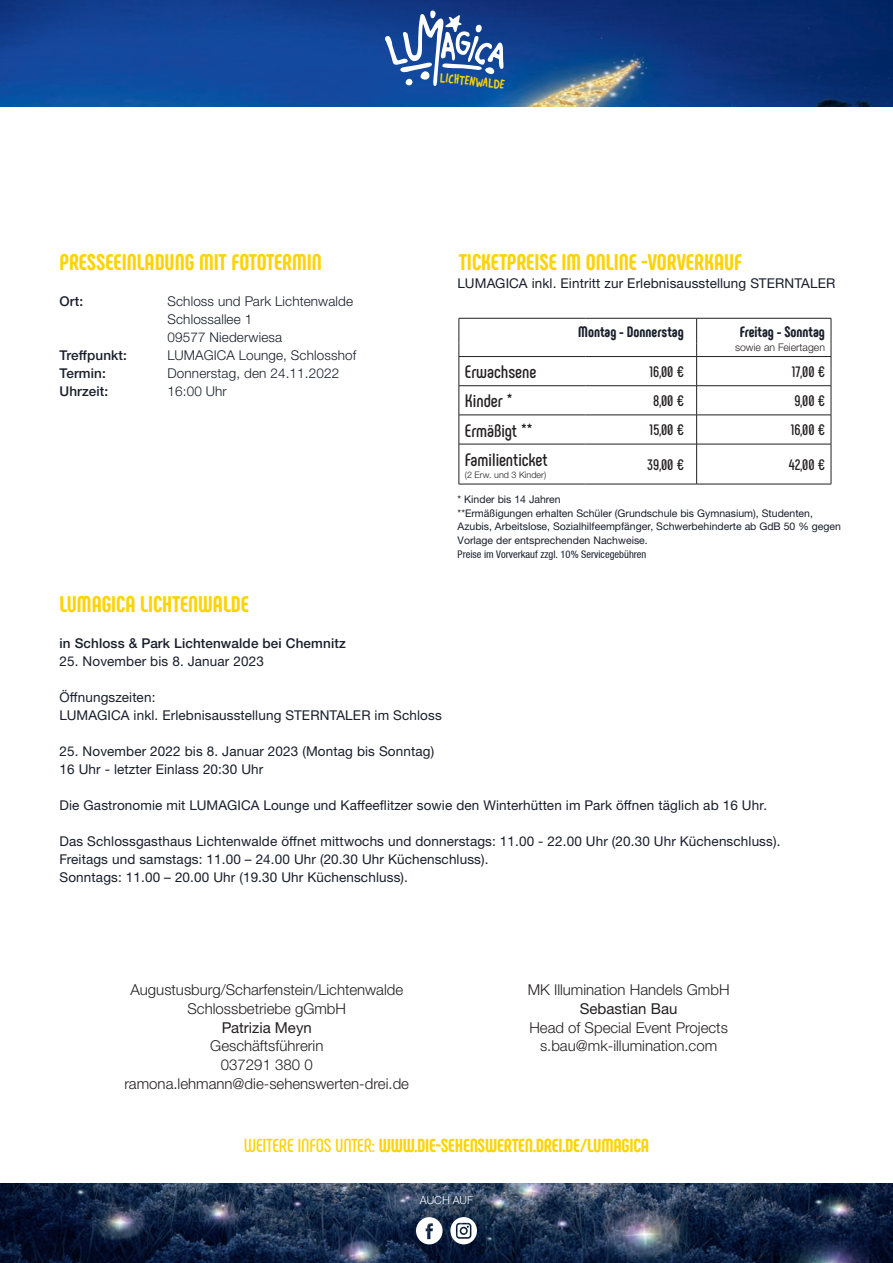
<style>
.page{position:relative;width:893px;height:1263px;background:#fff}
.page>*{position:absolute;margin:0;border:0;box-sizing:border-box;transform-origin:0 0}
.t1{font:800 22.5px "Phenomena";color:#fed304}
.t2{font:800 18.75px "Phenomena";letter-spacing:-.01em;color:#fed304}
.t3{font:700 18px "Phenomena";color:#231f20}
.t4{font:300 15px/18.8px "Helvetica Neue LTW1 G";color:#231f20;text-align:center}
.t5{font:700 15px "Phenomena";color:#231f20}
.t6{font:800 15px "Phenomena";color:#181e2b}
.t7{font:15px "Helvetica Neue LTW1 G";color:#231f20}
.t8{font:13.5px "Helvetica Neue LTW1 G";letter-spacing:.01em;color:#181e2b}
.t9{font:300 13.5px "Helvetica Neue LTW1 G";letter-spacing:.01em;color:#181e2b}
.t10{font:500 13.5px "Helvetica Neue LTW1 G";letter-spacing:.01em;color:#181e2b}
.t11{font:13.5px "Lumagica";color:#fed304}
.t12{font:300 10.95px "Helvetica Neue LTW1 G";color:#fff}
.t13{font:10.5px/13.6px "Helvetica Neue LTW1 G";color:#181e2b}
.t14{font:300 10.5px "Helvetica Neue LTW1 G";color:#231f20}
.t15{font:300 9px "Helvetica Neue LTW1 G";color:#231f20}
.s1{font-family:"Helvetica Neue LT57 Cn"}
.s2{font-weight:700}
</style>
<div class="page">
<img style="left:0;top:0;width:893px;height:106px">
<img style="left:0;top:1183px;width:893px;height:80px">
<svg style="left:416px;top:1217px;width:27px;height:27px"></svg>
<svg style="left:450px;top:1217px;width:27px;height:27px"></svg>
<svg style="left:385px;top:11px;width:119px;height:76px"></svg>
<svg style="left:696px;top:319px;width:1px;height:125px"></svg>
<hr style="left:696px;top:444px;width:1px;height:40px;background:#231f20">
<hr style="left:459px;top:356px;width:127px;height:1px;background:#231f20">
<hr style="left:586px;top:356px;width:111px;height:1px;background:#231f20">
<hr style="left:697px;top:356px;width:134px;height:1px;background:#231f20">
<hr style="left:459px;top:385px;width:127px;height:1px;background:#231f20">
<hr style="left:586px;top:385px;width:111px;height:1px;background:#231f20">
<hr style="left:697px;top:385px;width:134px;height:1px;background:#231f20">
<hr style="left:459px;top:415px;width:127px;height:1px;background:#231f20">
<hr style="left:586px;top:415px;width:111px;height:1px;background:#231f20">
<hr style="left:697px;top:415px;width:134px;height:1px;background:#231f20">
<hr style="left:459px;top:444px;width:127px;height:1px;background:#231f20">
<hr style="left:586px;top:444px;width:111px;height:1px;background:#231f20">
<hr style="left:697px;top:444px;width:134px;height:1px;background:#231f20">
<hr style="left:459px;top:484px;width:127px;height:1px;background:#231f20">
<hr style="left:586px;top:484px;width:111px;height:1px;background:#231f20">
<hr style="left:697px;top:484px;width:134px;height:1px;background:#231f20">
<hr style="left:459px;top:318px;width:127px;height:1px;background:#231f20">
<hr style="left:586px;top:318px;width:111px;height:1px;background:#231f20">
<hr style="left:697px;top:318px;width:134px;height:1px;background:#231f20">
<svg style="left:459px;top:318px;width:1px;height:126px"></svg>
<svg style="left:831px;top:318px;width:1px;height:126px"></svg>
<hr style="left:459px;top:444px;width:1px;height:40px;background:#231f20">
<hr style="left:831px;top:444px;width:1px;height:40px;background:#231f20">
<p class="t1" style="left:60px;top:248px;width:264px">PRESSEEINLADUNG MIT FOTOTERMIN</p>
<p class="t10" style="left:60px;top:293px;width:25px">Ort:</p>
<p class="t9" style="left:168px;top:293px;width:187px">Schloss und Park Lichtenwalde</p>
<p class="t9" style="left:168px;top:311px;width:86px">Schlossallee 1</p>
<p class="t9" style="left:168px;top:329px;width:116px">09577 Niederwiesa</p>
<p class="t10" style="left:60px;top:347px;width:69px">Treffpunkt:</p>
<p class="t9" style="left:168px;top:347px;width:190px">LUMAGICA Lounge, Schlosshof</p>
<p class="t10" style="left:60px;top:365px;width:48px">Termin:</p>
<p class="t9" style="left:168px;top:365px;width:173px">Donnerstag, den 24.11.2022</p>
<p class="t10" style="left:60px;top:383px;width:50px">Uhrzeit:</p>
<p class="t9" style="left:168px;top:383px;width:61px">16:00 Uhr</p>
<p class="t11" style="left:441px;top:70px;width:67px;rotate:6deg">LICHTENWALDE</p>
<p class="t1" style="left:459px;top:248px;width:285px">TICKETPREISE IM ONLINE -VORVERKAUF</p>
<p class="t8" style="left:458px;top:275px;width:379px">LUMAGICA inkl. Eintritt zur Erlebnisausstellung STERNTALER</p>
<p class="t6" style="left:578px;top:322px;width:107px">Montag - Donnerstag</p>
<p class="t6" style="left:740px;top:322px;width:87px">Freitag - Sonntag</p>
<p class="t14" style="left:735px;top:341px;width:91px">sowie an Feiertagen</p>
<p class="t3" style="left:465px;top:361px;width:73px">Erwachsene</p>
<p class="t5" style="left:649px;top:362px;width:36px">16,00 €</p>
<p class="t5" style="left:792px;top:362px;width:35px">17,00 €</p>
<p class="t3" style="left:465px;top:390px;width:49px">Kinder *</p>
<p class="t5" style="left:653px;top:392px;width:32px">8,00 €</p>
<p class="t5" style="left:794px;top:392px;width:32px">9,00 €</p>
<p class="t3" style="left:465px;top:419px;width:69px">Ermäßigt **</p>
<p class="t5" style="left:650px;top:421px;width:36px">15,00 €</p>
<p class="t5" style="left:791px;top:421px;width:36px">16,00 €</p>
<p class="t3" style="left:465px;top:449px;width:84px">Familienticket</p>
<p class="t15" style="left:465px;top:469px;width:83px">(2 Erw. und 3 Kinder)</p>
<p class="t5" style="left:647px;top:455px;width:38px">39,00 €</p>
<p class="t5" style="left:789px;top:455px;width:38px">42,00 €</p>
<p class="t13" style="left:458px;top:493px;width:385px">* Kinder bis 14 Jahren<br>**Ermäßigungen erhalten Schüler (Grundschule bis Gymnasium), Studenten, Azubis, Arbeitslose, Sozialhilfeempfänger, Schwerbehinderte ab GdB 50 % gegen Vorlage der entsprechenden Nachweise.<br><span class="s1">Preise im Vorverkauf zzgl. 10% Servicegebühren</span></p>
<p class="t1" style="left:60px;top:590px;width:191px">LUMAGICA LICHTENWALDE</p>
<p class="t10" style="left:60px;top:635px;width:288px">in Schloss &amp; Park Lichtenwalde bei Chemnitz</p>
<p class="t8" style="left:60px;top:653px;width:206px">25. November bis 8. Januar 2023</p>
<p class="t8" style="left:60px;top:689px;width:97px">Öffnungszeiten:</p>
<p class="t8" style="left:60px;top:707px;width:384px">LUMAGICA inkl. Erlebnisausstellung STERNTALER im Schloss</p>
<p class="t8" style="left:60px;top:743px;width:376px">25. November 2022 bis 8. Januar 2023 (Montag bis Sonntag)</p>
<p class="t8" style="left:60px;top:761px;width:205px">16 Uhr - letzter Einlass 20:30 Uhr</p>
<p class="t8" style="left:60px;top:797px;width:709px">Die Gastronomie mit LUMAGICA Lounge und Kaffeeflitzer sowie den Winterhütten im Park öffnen täglich ab 16 Uhr.</p>
<p class="t8" style="left:60px;top:833px;width:722px">Das Schlossgasthaus Lichtenwalde öffnet mittwochs und donnerstags: 11.00 - 22.00 Uhr (20.30 Uhr Küchenschluss).</p>
<p class="t8" style="left:60px;top:851px;width:431px">Freitags und samstags: 11.00 – 24.00 Uhr (20.30 Uhr Küchenschluss).</p>
<p class="t8" style="left:60px;top:869px;width:350px">Sonntags: 11.00 – 20.00 Uhr (19.30 Uhr Küchenschluss).</p>
<p class="t4" style="left:130px;top:980px;width:274px">Augustusburg/Scharfenstein/Lichtenwalde<br>Schlossbetriebe gGmbH</p>
<p class="t7" style="left:222px;top:1018px;width:92px">Patrizia Meyn</p>
<p class="t4" style="left:210px;top:1037px;width:115px">Geschäftsführerin</p>
<p class="t4" style="left:221px;top:1055px;width:93px">037291 380 0</p>
<p class="t4" style="left:125px;top:1074px;width:286px">ramona.lehmann@die-sehenswerten-drei.de</p>
<p class="t4" style="left:528px;top:980px;width:203px">MK Illumination Handels GmbH</p>
<p class="t7" style="left:580px;top:999px;width:99px">Sebastian Bau</p>
<p class="t4" style="left:529px;top:1018px;width:200px">Head of Special Event Projects</p>
<p class="t4" style="left:540px;top:1037px;width:179px">s.bau@mk-illumination.com</p>
<p class="t2" style="left:244px;top:1134px;width:407px"><span class="s2">WEITERE INFOS UNTER:</span> WWW.DIE-SEHENSWERTEN.DREI.DE/LUMAGICA</p>
<p class="t12" style="left:420px;top:1193px;width:55px">AUCH AUF</p>
</div>
